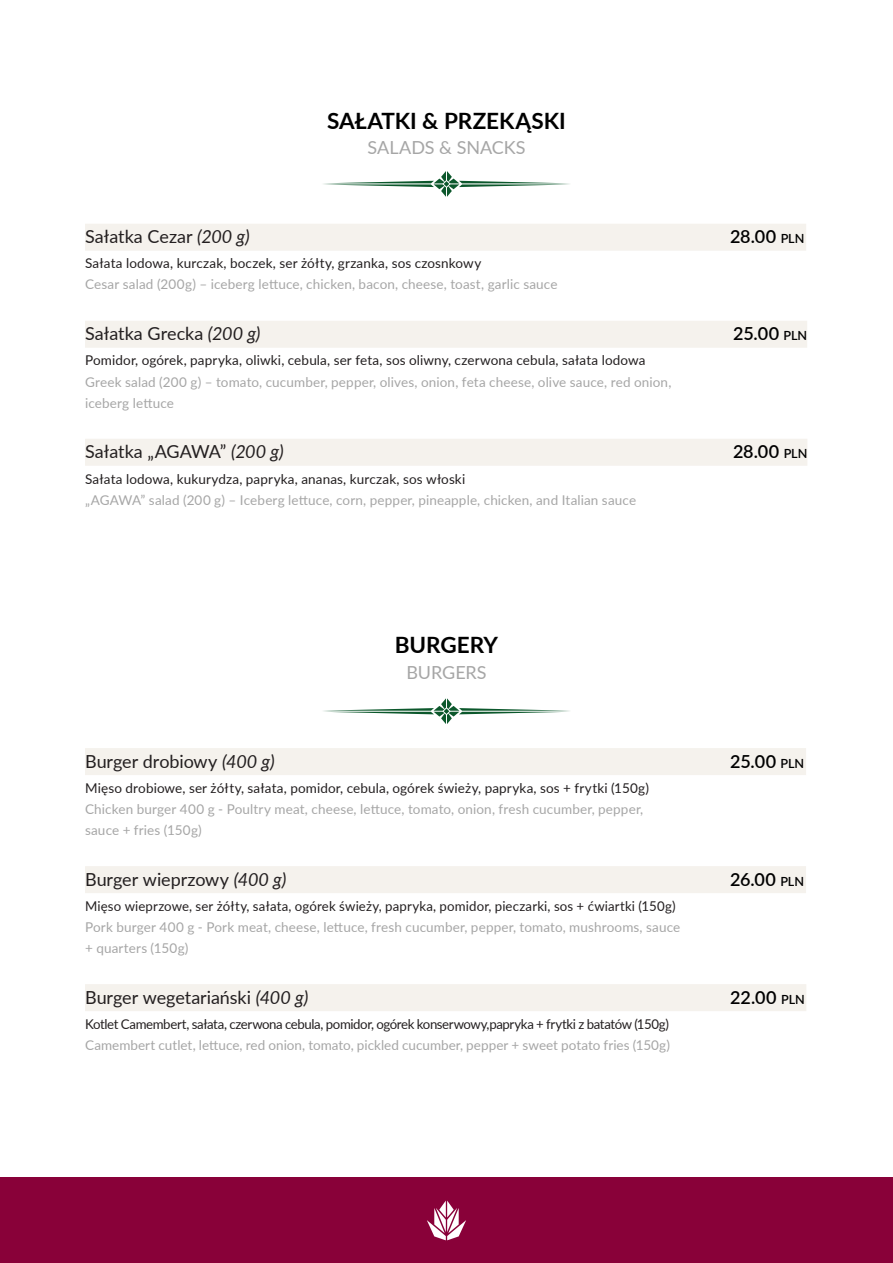
<style>
.page{position:relative;width:893px;height:1263px;background:#fff}
.page>*{position:absolute;margin:0;border:0;box-sizing:border-box;transform-origin:0 0}
.nagłówki{font:700 22.5px "Lato";letter-spacing:-.005em;color:#000}
.tekst_zwykly_pl{font:18px "Lato";color:#231f20}
.tekst_zwykly_pl-2{font:600 18px "Lato";letter-spacing:.01em;color:#000}
.nagłówki_angielskie{font:18px "Lato";color:#a6a6a6}
.tekst_angielski{font:13.5px/21px "Lato";letter-spacing:.01em;color:#a6a6a6}
.tekst_zwykly_-_objas{font:13.5px "Lato";letter-spacing:.01em;color:#231f20}
.tekst_zwykly_-_objas-2{font:13.5px "Lato";letter-spacing:-.03em;color:#231f20}
.s1{font-style:italic}
.s2{font-size:12.6px}
</style>
<div class="page">
<div style="left:0;top:1178px;width:893px;height:85px;background:#890139"></div>
<svg style="left:427px;top:1200px;width:39px;height:40px"></svg>
<div style="left:85px;top:224px;width:721px;height:27px;background:#f5f2ed"></div>
<div style="left:85px;top:321px;width:722px;height:27px;background:#f5f2ed"></div>
<div style="left:85px;top:439px;width:722px;height:27px;background:#f5f2ed"></div>
<div style="left:85px;top:748px;width:721px;height:27px;background:#f5f2ed"></div>
<div style="left:85px;top:866px;width:721px;height:27px;background:#f5f2ed"></div>
<div style="left:85px;top:984px;width:721px;height:27px;background:#f5f2ed"></div>
<svg style="left:323px;top:171px;width:247px;height:26px"></svg>
<svg style="left:323px;top:698px;width:247px;height:26px"></svg>
<p class="nagłówki" style="left:327px;top:104px;width:240px">SAŁATKI &amp; PRZEKĄSKI</p>
<p class="nagłówki_angielskie" style="left:367px;top:135px;width:159px">SALADS &amp; SNACKS</p>
<p class="tekst_zwykly_pl" style="left:85px;top:224px;width:166px">Sałatka Cezar <span class="s1">(200 g)</span></p>
<p class="tekst_zwykly_pl-2" style="left:730px;top:224px;width:76px">28.00 <span class="s2">PLN</span></p>
<p class="tekst_zwykly_-_objas" style="left:85px;top:254px;width:398px">Sałata lodowa, kurczak, boczek, ser żółty, grzanka, sos czosnkowy</p>
<p class="tekst_angielski" style="left:85px;top:273px;width:474px">Cesar salad (200g) – iceberg lettuce, chicken, bacon, cheese, toast, garlic sauce</p>
<p class="tekst_zwykly_pl" style="left:85px;top:321px;width:177px">Sałatka Grecka <span class="s1">(200 g)</span></p>
<p class="tekst_zwykly_pl-2" style="left:733px;top:321px;width:76px">25.00 <span class="s2">PLN</span></p>
<p class="tekst_zwykly_-_objas" style="left:85px;top:351px;width:562px">Pomidor, ogórek, papryka, oliwki, cebula, ser feta, sos oliwny, czerwona cebula, sałata lodowa</p>
<p class="tekst_angielski" style="left:85px;top:370px;width:588px">Greek salad (200 g) – tomato, cucumber, pepper, olives, onion, feta cheese, olive sauce, red onion, iceberg lettuce</p>
<p class="tekst_zwykly_pl" style="left:85px;top:439px;width:200px">Sałatka „AGAWA” <span class="s1">(200 g)</span></p>
<p class="tekst_zwykly_pl-2" style="left:733px;top:439px;width:76px">28.00 <span class="s2">PLN</span></p>
<p class="tekst_zwykly_-_objas" style="left:85px;top:469px;width:382px">Sałata lodowa, kukurydza, papryka, ananas, kurczak, sos włoski</p>
<p class="tekst_angielski" style="left:85px;top:488px;width:553px">„AGAWA” salad (200 g) – Iceberg lettuce, corn, pepper, pineapple, chicken, and Italian sauce</p>
<p class="nagłówki" style="left:395px;top:628px;width:105px">BURGERY</p>
<p class="nagłówki_angielskie" style="left:406px;top:659px;width:82px">BURGERS</p>
<p class="tekst_zwykly_pl" style="left:85px;top:748px;width:191px">Burger drobiowy <span class="s1">(400 g)</span></p>
<p class="tekst_zwykly_pl-2" style="left:730px;top:748px;width:76px">25.00 <span class="s2">PLN</span></p>
<p class="tekst_zwykly_-_objas" style="left:85px;top:778px;width:566px">Mięso drobiowe, ser żółty, sałata, pomidor, cebula, ogórek świeży, papryka, sos + frytki (150g)</p>
<p class="tekst_angielski" style="left:85px;top:798px;width:560px">Chicken burger 400 g - Poultry meat, cheese, lettuce, tomato, onion, fresh cucumber, pepper, sauce + fries (150g)</p>
<p class="tekst_zwykly_pl" style="left:85px;top:866px;width:203px">Burger wieprzowy <span class="s1">(400 g)</span></p>
<p class="tekst_zwykly_pl-2" style="left:730px;top:866px;width:75px">26.00 <span class="s2">PLN</span></p>
<p class="tekst_zwykly_-_objas" style="left:85px;top:896px;width:592px">Mięso wieprzowe, ser żółty, sałata, ogórek świeży, papryka, pomidor, pieczarki, sos + ćwiartki (150g)</p>
<p class="tekst_angielski" style="left:85px;top:916px;width:597px">Pork burger 400 g - Pork meat, cheese, lettuce, fresh cucumber, pepper, tomato, mushrooms, sauce + quarters (150g)</p>
<p class="tekst_zwykly_pl" style="left:85px;top:984px;width:225px">Burger wegetariański <span class="s1">(400 g)</span></p>
<p class="tekst_zwykly_pl-2" style="left:730px;top:984px;width:76px">22.00 <span class="s2">PLN</span></p>
<p class="tekst_zwykly_-_objas-2" style="left:85px;top:1014px;width:585px">Kotlet Camembert, sałata, czerwona cebula, pomidor, ogórek konserwowy,papryka + frytki z batatów (150g)</p>
<p class="tekst_angielski" style="left:85px;top:1034px;width:586px">Camembert cutlet, lettuce, red onion, tomato, pickled cucumber, pepper + sweet potato fries (150g)</p>
</div>
